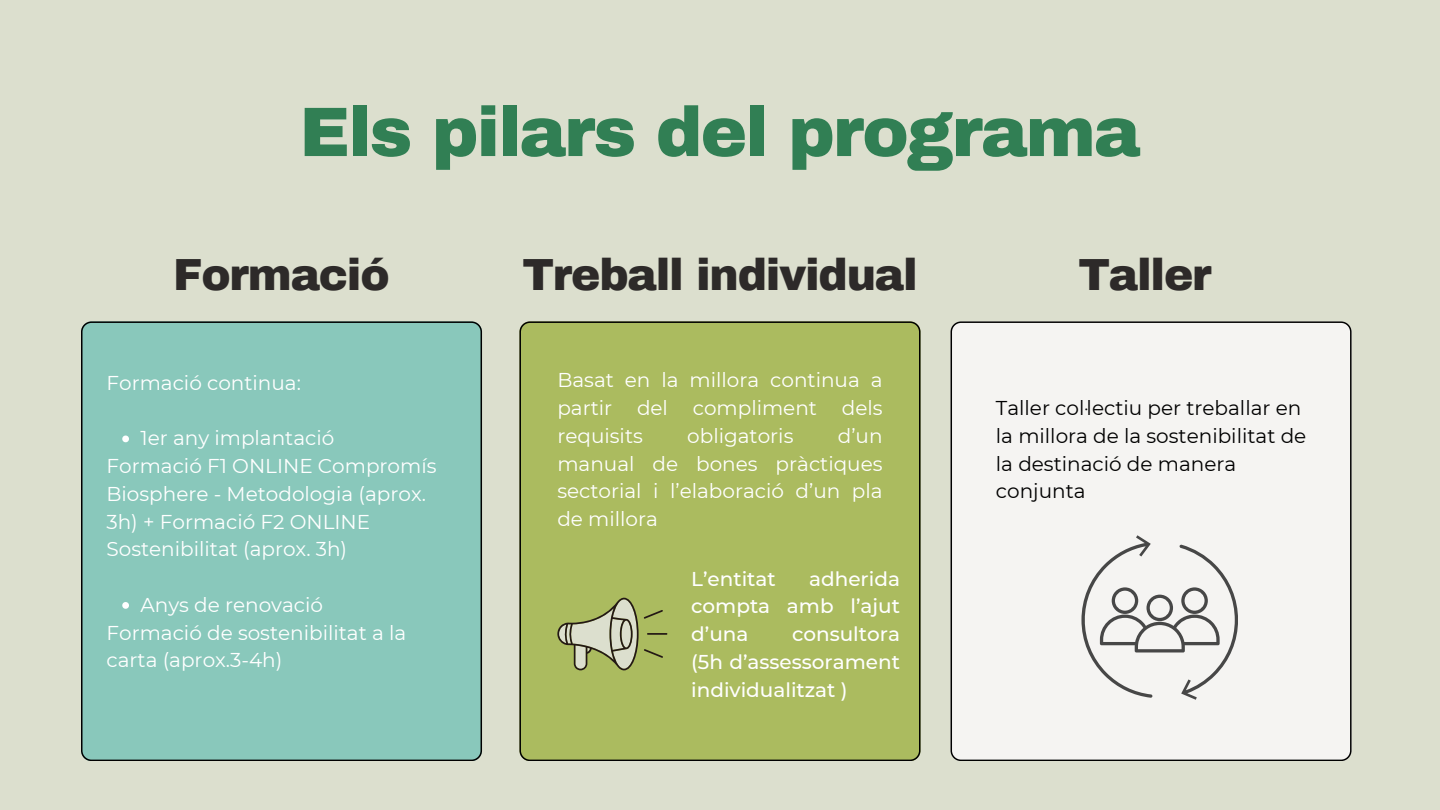
<style>
.page{position:relative;width:1440px;height:810px;background:#dcdfce}
.page>*{position:absolute;margin:0;border:0;box-sizing:border-box;transform-origin:0 0}
.t1{font:900 70px "Archivo";letter-spacing:-.025em;color:#317f54}
.t2{font:900 44px "Archivo";letter-spacing:-.025em;color:#2d2a29}
.t3{font:20px/27.8px "Montserrat";color:#fff}
.t4{font:20px/27.8px "Montserrat";color:#000}
.t5{font:500 20px/27.8px "Montserrat";color:#fff;text-align:justify}
</style>
<div class="page">
<div style="left:951px;top:321px;width:401px;height:440px;background:#f5f4f2"></div>
<div style="left:519px;top:321px;width:402px;height:440px;background:#abbb5f"></div>
<div style="left:81px;top:321px;width:401px;height:440px;background:#89c8bb"></div>
<hr style="left:647px;top:633px;width:20px;height:2px;background:#231815">
<svg style="left:557px;top:598px;width:106px;height:72px"></svg>
<svg style="left:1077px;top:535px;width:161px;height:165px;background:#dfdedc"></svg>
<svg style="left:122px;top:436px;width:7px;height:6px"></svg>
<svg style="left:122px;top:602px;width:7px;height:7px"></svg>
<p class="t1" style="left:299px;top:95px;width:843px">Els pilars del programa</p>
<p class="t2" style="left:173px;top:251px;width:218px">Formació</p>
<p class="t2" style="left:522px;top:251px;width:397px">Treball individual</p>
<p class="t2" style="left:1078px;top:251px;width:135px">Taller</p>
<p class="t3" style="left:107px;top:369px;width:196px">Formació continua:</p>
<p class="t3" style="left:141px;top:424px;width:195px">1er any implantació</p>
<p class="t3" style="left:107px;top:452px;width:332px">Formació F1 ONLINE Compromís<br>Biosphere - Metodologia (aprox.<br>3h) + Formació F2 ONLINE<br>Sostenibilitat (aprox. 3h)</p>
<p class="t3" style="left:141px;top:591px;width:184px">Anys de renovació</p>
<p class="t3" style="left:107px;top:618px;width:301px">Formació de sostenibilitat a la carta (aprox.3-4h)</p>
<p class="t3" style="left:557px;top:366px;width:327px;text-align:justify">Basat en la millora continua a partir del compliment dels requisits</p>
<p class="t3" style="left:557px;top:422px;width:327px;text-align:justify;text-indent:280px">d’un manual de bones pràctiques sectorial i l’elaboració d’un pla de millora</p>
<p class="t3" style="left:687px;top:422px;width:108px">obligatoris</p>
<p class="t5" style="left:691px;top:564px;width:210px;text-indent:118px">adherida compta amb l’ajut d’una</p>
<p class="t5" style="left:691px;top:564px;width:86px">L’entitat</p>
<p class="t5" style="left:691px;top:620px;width:210px;text-indent:101px">consultora (5h d’assessorament individualitzat )</p>
<p class="t4" style="left:996px;top:394px;width:312px">Taller col·lectiu per treballar en la millora de la sostenibilitat de la destinació de manera conjunta</p>
</div>
